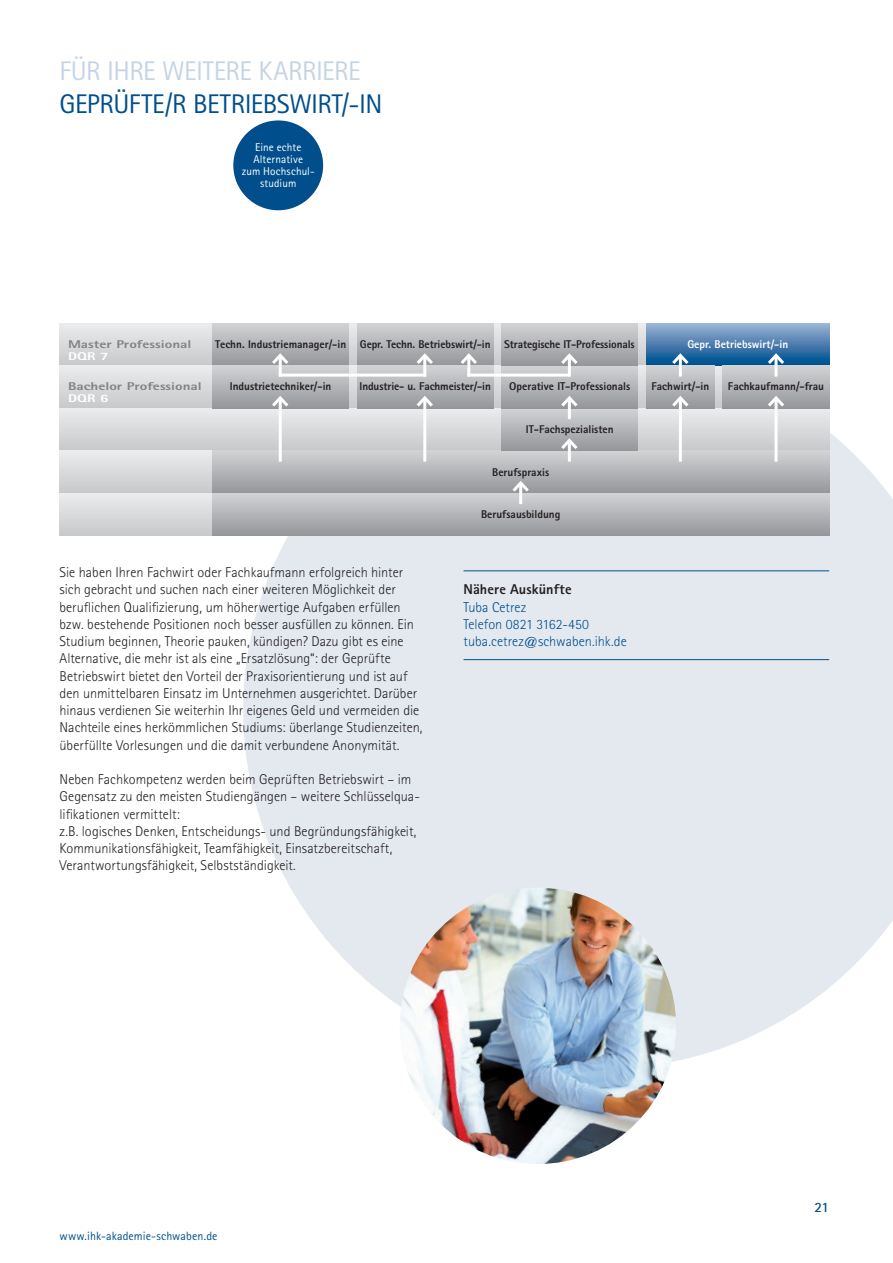
<style>
.page{position:relative;width:893px;height:1263px;background:#fff}
.page>*{position:absolute;margin:0;border:0;box-sizing:border-box;transform-origin:0 0}
.Head{font:27px/33px "Agfa Rotis Sans Serif";letter-spacing:-.02em;color:#004f8c}
.Copytext{font:300 14.25px/17.2px "Agfa Rotis Sans Serif";color:#231f20}
.Copytext-2{font:300 14.25px "Agfa Rotis Sans Serif";letter-spacing:.005em;color:#004f8c}
.Copytext-3{font:800 14.25px "Agfa Rotis Sans Serif";letter-spacing:.005em;color:#231f20}
.t1{font:700 14.25px "Agfa Rotis Sans Serif";color:#004f8c}
.t2{font:12px "Agfa Rotis Sans Serif";letter-spacing:.005em;color:#004f8c}
.t3{font:800 11.25px "Agfa Rotis Sans Serif";color:#231f20}
.t4{font:800 11.25px/12px "Agfa Rotis Sans Serif";color:#808285;scale:1.35 1}
.t5{font:11.25px/12px "Agfa Rotis Sans Serif";letter-spacing:.01em;color:#fff;text-align:center}
.t6{font:800 11.25px "Agfa Rotis Sans Serif";color:#fff}
.s1{color:#c5d5e5}
.s2{color:#fff}
</style>
<div class="page">
<svg style="left:243px;top:351px;width:650px;height:711px;background:#e7ebf1"></svg>
<hr style="left:463px;top:570px;width:366px;height:1px;background:#004f8c">
<hr style="left:463px;top:659px;width:366px;height:1px;background:#004f8c">
<div style="left:233px;top:120px;width:90px;height:90px;background:#004f8c;border-radius:50%"></div>
<img style="left:400px;top:888px;width:276px;height:276px;border-radius:138px">
<div style="left:60px;top:323px;width:769px;height:43px;background:linear-gradient(to bottom,#ebeced,#c7c8ca)"></div>
<svg style="left:60px;top:366px;width:663px;height:42px;background:#d8d9db"></svg>
<div style="left:213px;top:323px;width:136px;height:43px;background:linear-gradient(to bottom,#d2d3d5,#94969a)"></div>
<div style="left:357px;top:323px;width:136px;height:43px;background:linear-gradient(to bottom,#d2d3d5,#94969a)"></div>
<div style="left:646px;top:323px;width:183px;height:43px;background:linear-gradient(to bottom,#a1b3d4,#004a8b)"></div>
<div style="left:60px;top:408px;width:769px;height:43px;background:linear-gradient(to bottom,#ebecee,#c8c9cb)"></div>
<div style="left:60px;top:451px;width:769px;height:42px;background:linear-gradient(to bottom,#ebecee,#c8c9cc)"></div>
<div style="left:60px;top:493px;width:769px;height:43px;background:linear-gradient(to bottom,#ebecee,#c7c8cb)"></div>
<div style="left:213px;top:366px;width:136px;height:42px;background:linear-gradient(to bottom,#d1d2d4,#97989c)"></div>
<div style="left:357px;top:366px;width:136px;height:42px;background:linear-gradient(to bottom,#d1d2d4,#97989c)"></div>
<div style="left:212px;top:451px;width:617px;height:42px;background:linear-gradient(to bottom,#d1d2d4,#97989c)"></div>
<div style="left:212px;top:493px;width:617px;height:43px;background:linear-gradient(to bottom,#d2d3d5,#94969a)"></div>
<div style="left:502px;top:408px;width:136px;height:43px;background:linear-gradient(to bottom,#d2d3d5,#94969a)"></div>
<div style="left:502px;top:366px;width:136px;height:42px;background:linear-gradient(to bottom,#d1d2d4,#97989c)"></div>
<div style="left:646px;top:366px;width:68px;height:42px;background:linear-gradient(to bottom,#d2d2d5,#97989c)"></div>
<div style="left:723px;top:366px;width:106px;height:42px;background:linear-gradient(to bottom,#d2d3d5,#97989c)"></div>
<div style="left:502px;top:323px;width:136px;height:43px;background:linear-gradient(to bottom,#d2d3d5,#94969a)"></div>
<hr style="left:519px;top:483px;width:3px;height:21px;background:#fff">
<svg style="left:509px;top:479px;width:23px;height:16px"></svg>
<hr style="left:568px;top:440px;width:3px;height:22px;background:#fff">
<svg style="left:558px;top:436px;width:23px;height:16px"></svg>
<hr style="left:568px;top:398px;width:3px;height:21px;background:#fff">
<svg style="left:558px;top:393px;width:23px;height:17px"></svg>
<hr style="left:568px;top:355px;width:3px;height:22px;background:#fff">
<svg style="left:558px;top:351px;width:23px;height:16px"></svg>
<hr style="left:679px;top:398px;width:3px;height:64px;background:#fff">
<svg style="left:669px;top:393px;width:23px;height:17px"></svg>
<hr style="left:679px;top:355px;width:3px;height:22px;background:#fff">
<svg style="left:669px;top:351px;width:23px;height:16px"></svg>
<hr style="left:774px;top:398px;width:3px;height:64px;background:#fff">
<svg style="left:765px;top:393px;width:22px;height:17px"></svg>
<hr style="left:774px;top:355px;width:3px;height:22px;background:#fff">
<svg style="left:765px;top:351px;width:22px;height:16px"></svg>
<hr style="left:279px;top:398px;width:3px;height:64px;background:#fff">
<svg style="left:269px;top:393px;width:23px;height:17px"></svg>
<hr style="left:423px;top:398px;width:3px;height:64px;background:#fff">
<svg style="left:413px;top:393px;width:23px;height:17px"></svg>
<hr style="left:279px;top:355px;width:3px;height:22px;background:#fff">
<svg style="left:269px;top:351px;width:23px;height:16px"></svg>
<hr style="left:423px;top:355px;width:3px;height:22px;background:#fff">
<svg style="left:413px;top:351px;width:23px;height:16px"></svg>
<hr style="left:467px;top:355px;width:3px;height:22px;background:#fff">
<svg style="left:457px;top:351px;width:23px;height:16px"></svg>
<hr style="left:467px;top:374px;width:102px;height:3px;background:#fff">
<hr style="left:279px;top:374px;width:147px;height:3px;background:#fff">
<p class="Head" style="left:60px;top:54px;width:324px"><span class="s1">FÜR IHRE WEITERE KARRIERE<br></span>GEPRÜFTE/R BETRIEBSWIRT/-IN</p>
<p class="t5" style="left:242px;top:141px;width:75px">Eine echte<br>Alternative<br>zum Hochschul&shy;studium</p>
<p class="t4" style="left:68px;top:338px;width:93px">Master Professional<br><span class="s2">DQR 7</span></p>
<p class="t3" style="left:215px;top:337px;width:133px">Techn. Industriemanager/-in</p>
<p class="t3" style="left:360px;top:337px;width:132px">Gepr. Techn. Betriebswirt/-in</p>
<p class="t3" style="left:230px;top:379px;width:103px">Industrietechniker/-in</p>
<p class="t3" style="left:360px;top:379px;width:133px">Industrie- u. Fachmeister/-in</p>
<p class="t3" style="left:509px;top:379px;width:122px">Operative IT-Professionals</p>
<p class="t3" style="left:651px;top:379px;width:59px">Fachwirt/-in</p>
<p class="t3" style="left:728px;top:379px;width:98px">Fachkaufmann/-frau</p>
<p class="t3" style="left:526px;top:422px;width:89px">IT-Fachspezialisten</p>
<p class="t3" style="left:492px;top:464px;width:59px">Berufspraxis</p>
<p class="t3" style="left:481px;top:507px;width:81px">Berufsausbildung</p>
<p class="t3" style="left:504px;top:337px;width:132px">Strategische IT-Professionals</p>
<p class="t6" style="left:687px;top:337px;width:102px">Gepr. Betriebswirt/-in</p>
<p class="t4" style="left:68px;top:380px;width:101px">Bachelor Professional<br><span class="s2">DQR 6</span></p>
<p class="Copytext" style="left:60px;top:564px;width:365px">Sie haben Ihren Fachwirt oder Fachkaufmann erfolgreich hinter sich gebracht und suchen nach einer weiteren Möglichkeit der beruflichen Qualifizierung, um höherwertige Aufgaben erfüllen bzw. bestehende Positionen noch besser ausfüllen zu können. Ein Studium beginnen, Theorie pauken, kündigen? Dazu gibt es eine Alternative, die mehr ist als eine „Ersatzlösung“: der Geprüfte Betriebswirt bietet den Vorteil der Praxisorientierung und ist auf den unmittelbaren Einsatz im Unternehmen ausgerichtet. Darüber hinaus verdienen Sie weiterhin Ihr eigenes Geld und vermeiden die Nachteile eines herkömmlichen Studiums: überlange Studienzeiten, überfüllte Vorlesungen und die damit verbundene Anonymität.</p>
<p class="Copytext" style="left:60px;top:771px;width:362px">Neben Fachkompetenz werden beim Geprüften Betriebswirt – im<br>Gegensatz zu den meisten Studiengängen – weitere Schlüsselqua&shy;lifikationen vermittelt:</p>
<p class="Copytext" style="left:60px;top:822px;width:358px">z.B. logisches Denken, Entscheidungs- und Begründungsfähigkeit,<br>Kommunikationsfähigkeit, Teamfähigkeit, Einsatzbereitschaft,<br>Verantwortungsfähigkeit, Selbstständigkeit.</p>
<p class="Copytext-3" style="left:463px;top:580px;width:110px">Nähere Auskünfte</p>
<p class="Copytext-2" style="left:463px;top:599px;width:65px">Tuba Cetrez</p>
<p class="Copytext-2" style="left:463px;top:616px;width:127px">Telefon 0821 3162-450</p>
<p class="Copytext-2" style="left:463px;top:633px;width:165px">tuba.cetrez@schwaben.ihk.de</p>
<p class="t2" style="left:60px;top:1229px;width:160px">www.ihk-akademie-schwaben.de</p>
<p class="t1" style="left:814px;top:1198px;width:16px">21</p>
</div>
